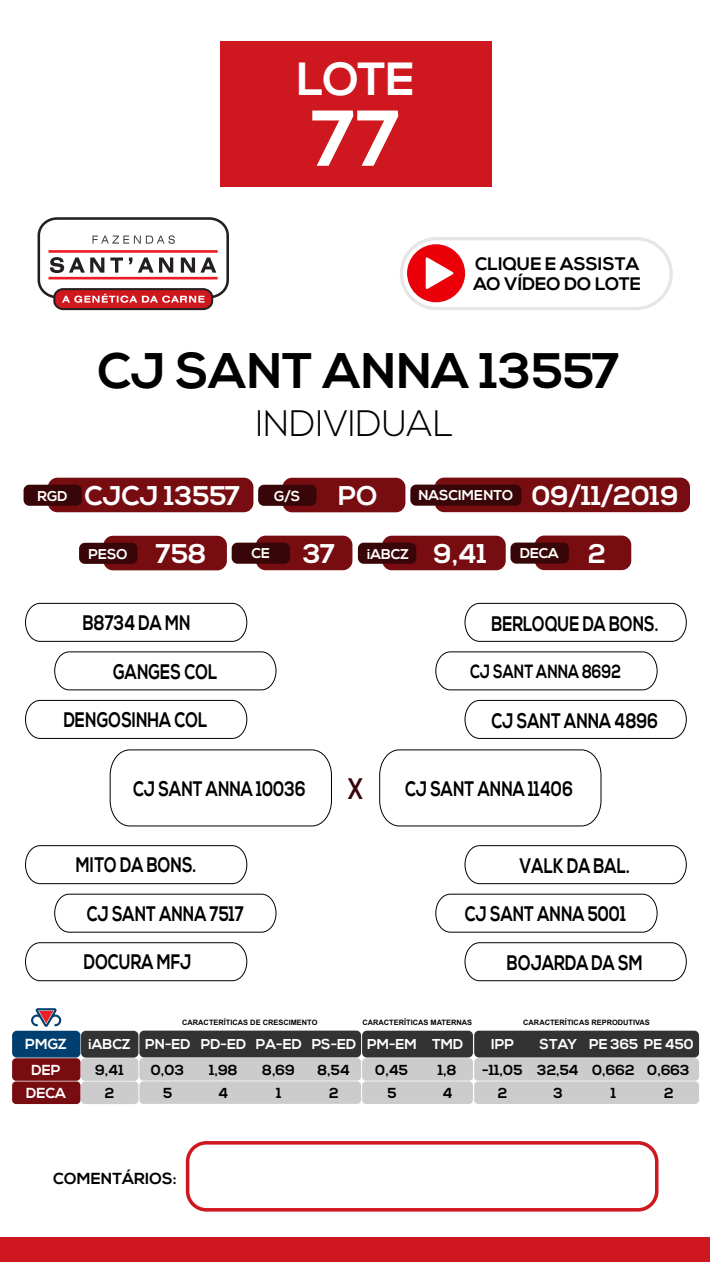
<style>
.page{position:relative;width:710px;height:1262px;background:#fff}
.page>*{position:absolute;margin:0;border:0;box-sizing:border-box;transform-origin:0 0}
.t1{font:700 78.75px "Nexa";color:#fff}
.t2{font:700 49.75px "Nexa";color:#000}
.t3{font:700 46.38px "Nexa";color:#fff}
.t4{font:300 36.62px "Nexa";color:#000}
.t5{font:700 29.62px "Nexa";color:#380608;scale:.76 1}
.t6{font:700 27px/58px "Nexa";color:#fff;text-align:right}
.t7{font:700 21px "Nexa";color:#000;scale:.76 1}
.t8{font:700 19.12px "Nexa";color:#000;scale:.76 1}
.t9{font:700 18.12px/20px "Nexa";color:#000}
.t10{font:700 16px "Nexa";letter-spacing:.005em;color:#000}
.t11{font:700 14.5px "Nexa";color:#000}
.t12{font:700 14.5px "Nexa";color:#fff}
.t13{font:700 14.25px "Nexa";color:#fff}
.t14{font:700 14.12px "Nexa";color:#fff}
.t15{font:700 7.38px "Arial";color:#000}
.s1{font-size:27px}
</style>
<div class="page">
<div style="left:220px;top:41px;width:271px;height:145px;background:#ce171e"></div>
<svg style="left:38px;top:217px;width:191px;height:93px"></svg>
<div style="left:399px;top:237px;width:273px;height:73px;background:#e6e6e6;border-radius:37px"></div>
<div style="left:403px;top:240px;width:266px;height:67px;background:#fff;border-radius:33px"></div>
<div style="left:407px;top:244px;width:58px;height:58px;background:#eb0009;border-radius:29px"></div>
<svg style="left:425px;top:257px;width:28px;height:32px"></svg>
<svg style="left:54px;top:651px;width:223px;height:39px"></svg>
<svg style="left:54px;top:893px;width:223px;height:40px"></svg>
<svg style="left:25px;top:602px;width:223px;height:40px"></svg>
<svg style="left:25px;top:845px;width:223px;height:39px"></svg>
<svg style="left:25px;top:699px;width:223px;height:40px"></svg>
<svg style="left:25px;top:942px;width:223px;height:39px"></svg>
<svg style="left:435px;top:651px;width:223px;height:39px"></svg>
<svg style="left:435px;top:893px;width:223px;height:40px"></svg>
<svg style="left:464px;top:602px;width:223px;height:40px"></svg>
<svg style="left:464px;top:845px;width:223px;height:39px"></svg>
<svg style="left:464px;top:699px;width:223px;height:40px"></svg>
<svg style="left:464px;top:942px;width:223px;height:39px"></svg>
<svg style="left:109px;top:749px;width:223px;height:77px"></svg>
<svg style="left:379px;top:749px;width:222px;height:77px"></svg>
<div style="left:48px;top:477px;width:205px;height:35px;background:#780d11;border-radius:10px"></div>
<div style="left:103px;top:535px;width:124px;height:35px;background:#780d11;border-radius:10px"></div>
<div style="left:256px;top:535px;width:96px;height:35px;background:#780d11;border-radius:10px"></div>
<div style="left:434px;top:477px;width:255px;height:35px;background:#780d11;border-radius:10px"></div>
<div style="left:282px;top:477px;width:123px;height:35px;background:#780d11;border-radius:10px"></div>
<div style="left:24px;top:484px;width:58px;height:21px;background:#380608;border-radius:6px"></div>
<div style="left:79px;top:542px;width:58px;height:22px;background:#380608;border-radius:6px"></div>
<div style="left:231px;top:542px;width:59px;height:21px;background:#380608;border-radius:6px"></div>
<div style="left:410px;top:484px;width:111px;height:21px;background:#380608;border-radius:6px"></div>
<div style="left:258px;top:484px;width:58px;height:22px;background:#380608;border-radius:6px"></div>
<div style="left:0;top:1237px;width:709px;height:24px;background:#ce171e"></div>
<div style="left:382px;top:535px;width:123px;height:35px;background:#780d11;border-radius:10px"></div>
<div style="left:534px;top:535px;width:97px;height:35px;background:#780d11;border-radius:10px"></div>
<div style="left:358px;top:542px;width:58px;height:21px;background:#380608;border-radius:6px"></div>
<div style="left:510px;top:542px;width:58px;height:21px;background:#380608;border-radius:6px"></div>
<div style="left:186px;top:1140px;width:472px;height:71px;border:4px solid #ce171e;border-radius:19px"></div>
<div style="left:12px;top:1030px;width:68px;height:27px;background:#003f70;border-radius:5px"></div>
<div style="left:81px;top:1030px;width:57px;height:27px;background:#333;border-radius:5px"></div>
<div style="left:139px;top:1030px;width:222px;height:27px;background:#333;border-radius:5px"></div>
<div style="left:474px;top:1030px;width:225px;height:27px;background:#333;border-radius:5px"></div>
<div style="left:362px;top:1030px;width:111px;height:27px;background:#333;border-radius:5px"></div>
<div style="left:12px;top:1058px;width:68px;height:22px;background:#780d11;border-radius:4px"></div>
<div style="left:81px;top:1058px;width:57px;height:22px;background:#ccc;border-radius:4px"></div>
<div style="left:139px;top:1057px;width:222px;height:23px;background:#ccc;border-radius:4px"></div>
<div style="left:474px;top:1057px;width:225px;height:23px;background:#ccc;border-radius:4px"></div>
<div style="left:362px;top:1057px;width:111px;height:23px;background:#ccc;border-radius:4px"></div>
<div style="left:12px;top:1081px;width:68px;height:22px;background:#780d11;border-radius:4px"></div>
<div style="left:81px;top:1081px;width:57px;height:22px;background:#ccc;border-radius:4px"></div>
<div style="left:139px;top:1081px;width:222px;height:22px;background:#ccc;border-radius:4px"></div>
<div style="left:474px;top:1081px;width:225px;height:22px;background:#ccc;border-radius:4px"></div>
<div style="left:362px;top:1081px;width:111px;height:22px;background:#ccc;border-radius:4px"></div>
<svg style="left:31px;top:1008px;width:30px;height:18px"></svg>
<h3 class="t3" style="left:296px;top:60px;width:119px">LOTE</h3>
<h1 class="t1" style="left:310px;top:107px;width:91px">77</h1>
<h1 class="t1" style="left:303px;top:107px;width:106px">29</h1>
<p class="t9" style="left:473px;top:255px;width:169px">CLIQUE E ASSISTA<br>AO VÍDEO DO LOTE</p>
<h2 class="t2" style="left:97px;top:350px;width:524px">CJ SANT ANNA 13557</h2>
<h2 class="t2" style="left:530px;top:350px;width:34px">3</h2>
<h3 class="t4" style="left:256px;top:408px;width:199px">INDIVIDUAL</h3>
<p class="t14" style="left:38px;top:490px;width:31px">RGD</p>
<p class="t6" style="left:338px;top:469px;width:41px">PO</p>
<p class="t6" style="left:531px;top:469px;width:148px">09/11/2019</p>
<p class="t14" style="left:88px;top:548px;width:41px">PESO</p>
<p class="t14" style="left:251px;top:548px;width:20px">CE</p>
<p class="t6" style="left:527px;top:469px;width:157px">08/10/2019</p>
<p class="t6" style="left:155px;top:469px;width:86px;text-align:left;text-indent:-71px">CJCJ 13557<br>758</p>
<p class="t6" style="left:157px;top:469px;width:53px">3<br>816</p>
<p class="t14" style="left:274px;top:490px;width:28px">G/S</p>
<p class="t14" style="left:418px;top:490px;width:96px">NASCIMENTO</p>
<p class="t14" style="left:367px;top:548px;width:240px">iABCZ <span class="s1">9,41</span> DECA <span class="s1">2</span></p>
<p class="t6" style="left:428px;top:527px;width:64px">15,16</p>
<p class="t6" style="left:591px;top:527px;width:11px">1</p>
<p class="t6" style="left:303px;top:527px;width:33px">37</p>
<p class="t6" style="left:305px;top:527px;width:30px">41</p>
<p class="t7" style="left:83px;top:614px;width:143px">B8734 DA MN</p>
<p class="t7" style="left:491px;top:614px;width:221px">BERLOQUE DA BONS.</p>
<p class="t7" style="left:113px;top:662px;width:139px">GANGES COL</p>
<p class="t8" style="left:470px;top:664px;width:200px">CJ SANT ANNA 8692</p>
<p class="t7" style="left:64px;top:711px;width:191px">DENGOSINHA COL</p>
<p class="t7" style="left:83px;top:711px;width:138px">C8981 DA MN</p>
<p class="t7" style="left:491px;top:711px;width:220px">CJ SANT ANNA 4896</p>
<p class="t7" style="left:133px;top:779px;width:228px">CJ SANT ANNA 10036</p>
<h3 class="t5" style="left:347px;top:776px;width:22px">X</h3>
<p class="t7" style="left:405px;top:779px;width:222px">CJ SANT ANNA 11406</p>
<p class="t7" style="left:532px;top:779px;width:56px">0827</p>
<p class="t7" style="left:76px;top:856px;width:160px">MITO DA BONS.</p>
<p class="t7" style="left:519px;top:857px;width:147px">VALK DA BAL.</p>
<p class="t7" style="left:83px;top:905px;width:218px">CJ SANT ANNA 5495</p>
<p class="t7" style="left:87px;top:905px;width:208px">CJ SANT ANNA 7517</p>
<p class="t7" style="left:464px;top:905px;width:213px">CJ SANT ANNA 5001</p>
<p class="t7" style="left:586px;top:905px;width:56px">4708</p>
<p class="t7" style="left:57px;top:953px;width:213px">JURA DO BRUMADO</p>
<p class="t7" style="left:84px;top:953px;width:143px">DOCURA MFJ</p>
<p class="t7" style="left:507px;top:954px;width:180px">BOJARDA DA SM</p>
<p class="t15" style="left:182px;top:1019px;width:137px">CARACTERÍTICAS DE CRESCIMENTO</p>
<p class="t15" style="left:362px;top:1019px;width:111px">CARACTERÍTICAS MATERNAS</p>
<p class="t15" style="left:523px;top:1019px;width:128px">CARACTERÍTICAS REPRODUTIVAS</p>
<p class="t13" style="left:256px;top:1038px;width:47px">PA-ED</p>
<p class="t13" style="left:589px;top:1038px;width:106px">PE 365 PE 450</p>
<p class="t11" style="left:262px;top:1063px;width:34px">8,69</p>
<p class="t11" style="left:592px;top:1063px;width:44px">0,662</p>
<p class="t11" style="left:276px;top:1086px;width:7px">1</p>
<p class="t11" style="left:610px;top:1086px;width:7px">1</p>
<p class="t13" style="left:311px;top:1038px;width:46px">PS-ED</p>
<p class="t11" style="left:317px;top:1063px;width:34px">8,54</p>
<p class="t11" style="left:647px;top:1063px;width:44px">0,663</p>
<p class="t11" style="left:329px;top:1086px;width:11px">2</p>
<p class="t11" style="left:663px;top:1086px;width:11px">2</p>
<p class="t13" style="left:201px;top:1038px;width:47px">PD-ED</p>
<p class="t13" style="left:432px;top:1038px;width:33px">TMD</p>
<p class="t13" style="left:539px;top:1038px;width:39px">STAY</p>
<p class="t11" style="left:209px;top:1063px;width:30px">1,98</p>
<p class="t11" style="left:438px;top:1063px;width:20px">1,8</p>
<p class="t11" style="left:537px;top:1063px;width:43px">32,54</p>
<p class="t11" style="left:218px;top:1086px;width:11px">4</p>
<p class="t11" style="left:442px;top:1086px;width:11px">4</p>
<p class="t11" style="left:553px;top:1086px;width:11px">3</p>
<p class="t12" style="left:25px;top:1038px;width:43px">PMGZ</p>
<p class="t13" style="left:89px;top:1038px;width:103px">iABCZ PN-ED</p>
<p class="t13" style="left:367px;top:1038px;width:51px">PM-EM</p>
<p class="t13" style="left:491px;top:1038px;width:24px">IPP</p>
<p class="t12" style="left:31px;top:1063px;width:31px">DEP</p>
<p class="t11" style="left:95px;top:1063px;width:30px">9,41</p>
<p class="t11" style="left:151px;top:1063px;width:35px">0,03</p>
<p class="t11" style="left:375px;top:1063px;width:34px">0,45</p>
<p class="t11" style="left:482px;top:1063px;width:42px">-11,05</p>
<p class="t12" style="left:26px;top:1086px;width:41px">DECA</p>
<p class="t11" style="left:105px;top:1086px;width:11px">2</p>
<p class="t11" style="left:163px;top:1086px;width:11px">5</p>
<p class="t11" style="left:387px;top:1086px;width:11px">5</p>
<p class="t11" style="left:497px;top:1086px;width:11px">2</p>
<p class="t10" style="left:53px;top:1171px;width:125px">COMENTÁRIOS:</p>
</div>
